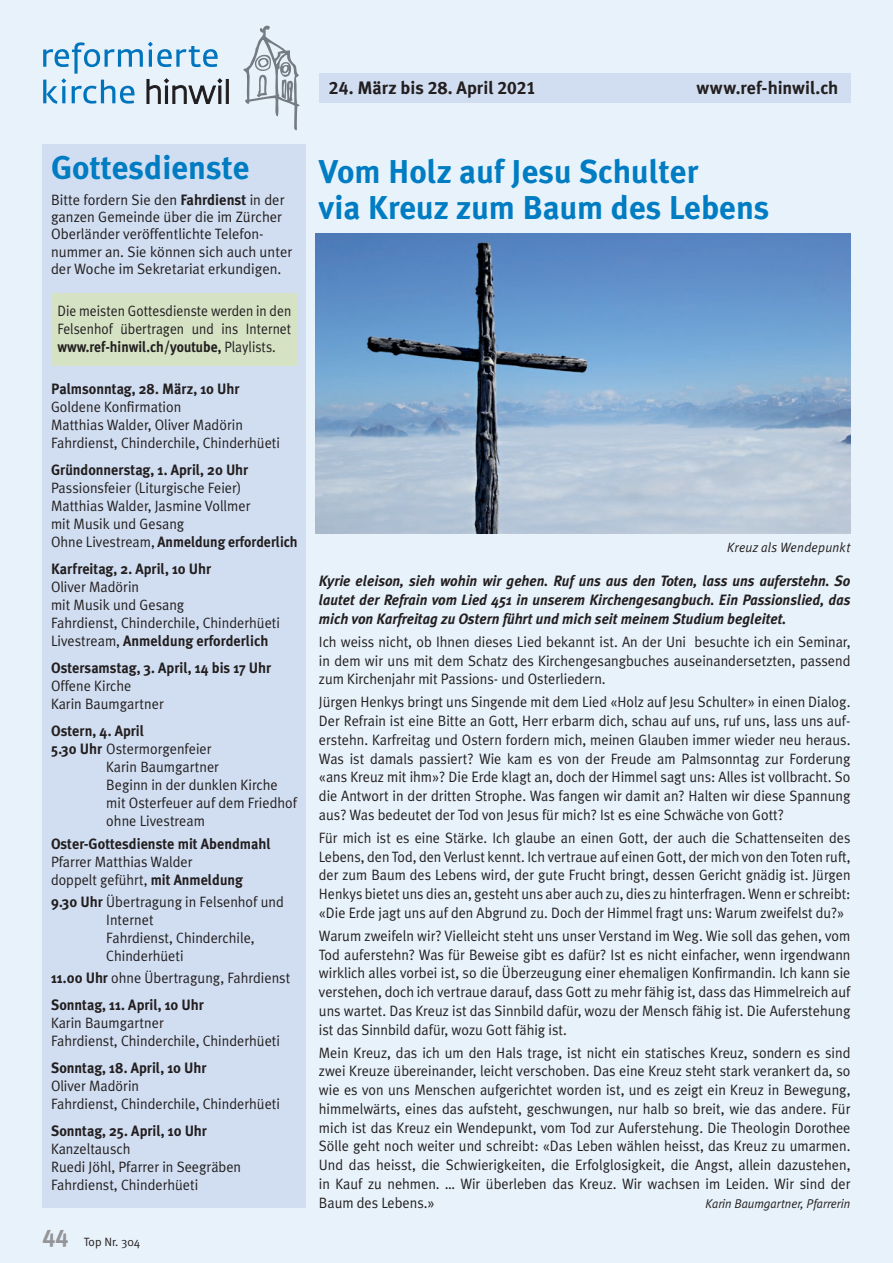
<style>
.page{position:relative;width:893px;height:1263px;background:#e8f2fa}
.page>*{position:absolute;margin:0;border:0;box-sizing:border-box;transform-origin:0 0}
._02_Titel{font:700 33px "Meta Plus";color:#007cc2}
.Titel_gross{font:700 33px "Meta Plus";color:#007cc2}
.t1{font:24px "Meta Plus Bold Caps";color:#939598}
.Grundtext{font:700 18px "Meta Plus";color:#231f20}
._04_Grundschrift_ohn{font:15px/18.8px "Meta Plus Normal";color:#231f20;text-align:justify;scale:.95 1}
._04_Grundschrift_ohn-2{font:15px/18.8px "Meta Plus Normal";color:#231f20;text-align:justify;scale:.94 1}
._04_Grundschrift_ohn-3{font:700 15px "Meta Plus";color:#231f20;scale:.95 1}
._04_Grundschrift_ohn-4{font:italic 700 15px/18.8px "Meta Plus";color:#231f20;text-align:justify;scale:.95 1}
._04_Grundschrift_ohn-5{font:15px/17.4px "Meta Plus Normal";color:#231f20}
._04_Grundschrift_ohn-6{font:15px/18px "Meta Plus Normal";color:#231f20;text-align:justify;scale:.91 1}
._04_Grundschrift_ohn-7{font:700 15px "Meta Plus";color:#231f20;scale:.92 1}
._08_Legende{font:italic 13.5px "Meta Plus Normal";letter-spacing:.015em;color:#231f20;scale:.95 1}
._04_Grundschrift_ohn-8{font:italic 12.75px "Meta Plus Normal";color:#231f20;scale:.95 1}
.t2{font:12px "Meta Plus Normal";color:#231f20}
.s1{font-family:"Meta Plus Bold Caps";font-weight:400}
.s2{font-family:"Meta Plus";font-weight:700}
.s3{font-family:"Meta Plus Normal";font-weight:400}
</style>
<div class="page">
<div style="left:319px;top:73px;width:531px;height:30px;background:#d1def1"></div>
<svg style="left:43px;top:42px;width:179px;height:62px"></svg>
<div style="left:226px;top:79px;width:2px;height:25px;background:#231f20;border:1px solid #231f20"></div>
<svg style="left:243px;top:26px;width:56px;height:104px"></svg>
<div style="left:43px;top:145px;width:263px;height:1063px;background:#d1def1"></div>
<div style="left:51px;top:293px;width:247px;height:73px;background:#d5e2c4"></div>
<img style="left:315px;top:234px;width:535px;height:299px">
<p class="Grundtext" style="left:329px;top:77px;width:208px"><span class="s1">24.</span> März bis <span class="s1">28.</span> April <span class="s1">2021</span></p>
<p class="Grundtext" style="left:696px;top:77px;width:143px">www.ref-hinwil.ch</p>
<p class="Titel_gross" style="left:51px;top:148px;width:200px">Gottesdienste</p>
<p class="_04_Grundschrift_ohn-5" style="left:51px;top:191px;width:243px">Bitte fordern Sie den <span class="s2">Fahrdienst</span> in der ganzen Gemeinde über die im Zürcher Oberländer veröffentlichte Telefon&shy;nummer an. Sie können sich auch unter der Woche im Sekretariat erkundigen.</p>
<p class="_04_Grundschrift_ohn-6" style="left:57px;top:302px;width:258px">Die meisten Gottesdienste werden in den Felsenhof übertragen und ins Internet <span class="s2">www.ref-hinwil.ch/youtube,</span> Playlists.</p>
<p class="_04_Grundschrift_ohn-3" style="left:51px;top:380px;width:200px">Palmsonntag, 28. März, 10 Uhr</p>
<p class="_04_Grundschrift_ohn" style="left:51px;top:397px;width:139px">Goldene Konfirmation</p>
<p class="_04_Grundschrift_ohn" style="left:51px;top:415px;width:204px">Matthias Walder, Oliver Madörin</p>
<p class="_04_Grundschrift_ohn" style="left:51px;top:433px;width:243px">Fahrdienst, Chinderchile, Chinderhüeti</p>
<p class="_04_Grundschrift_ohn-3" style="left:51px;top:461px;width:209px">Gründonnerstag, 1. April, 20 Uhr</p>
<p class="_04_Grundschrift_ohn" style="left:51px;top:478px;width:202px">Passionsfeier (Liturgische Feier)</p>
<p class="_04_Grundschrift_ohn" style="left:51px;top:496px;width:211px">Matthias Walder, Jasmine Vollmer</p>
<p class="_04_Grundschrift_ohn" style="left:51px;top:514px;width:142px">mit Musik und Gesang</p>
<p class="_04_Grundschrift_ohn-7" style="left:51px;top:533px;width:270px"><span class="s3">Ohne Livestream,</span> Anmeldung erforderlich</p>
<p class="_04_Grundschrift_ohn-3" style="left:51px;top:560px;width:170px">Karfreitag, 2. April, 10 Uhr</p>
<p class="_04_Grundschrift_ohn" style="left:51px;top:577px;width:94px">Oliver Madörin</p>
<p class="_04_Grundschrift_ohn" style="left:51px;top:595px;width:142px">mit Musik und Gesang</p>
<p class="_04_Grundschrift_ohn" style="left:51px;top:613px;width:243px">Fahrdienst, Chinderchile, Chinderhüeti</p>
<p class="_04_Grundschrift_ohn-3" style="left:51px;top:632px;width:230px"><span class="s3">Livestream,</span> Anmeldung erforderlich</p>
<p class="_04_Grundschrift_ohn-3" style="left:51px;top:659px;width:233px">Ostersamstag, 3. April, 14 bis 17 Uhr</p>
<p class="_04_Grundschrift_ohn" style="left:51px;top:676px;width:86px">Offene Kirche</p>
<p class="_04_Grundschrift_ohn" style="left:51px;top:694px;width:120px">Karin Baumgartner</p>
<p class="_04_Grundschrift_ohn-3" style="left:51px;top:722px;width:100px">Ostern, 4. April</p>
<p class="_04_Grundschrift_ohn" style="left:51px;top:739px;width:171px"><span class="s2">5.30 Uhr</span> Ostermorgenfeier</p>
<p class="_04_Grundschrift_ohn" style="left:106px;top:757px;width:120px">Karin Baumgartner</p>
<p class="_04_Grundschrift_ohn" style="left:106px;top:775px;width:182px">Beginn in der dunklen Kirche</p>
<p class="_04_Grundschrift_ohn" style="left:106px;top:793px;width:202px">mit Osterfeuer auf dem Friedhof</p>
<p class="_04_Grundschrift_ohn" style="left:106px;top:811px;width:105px">ohne Livestream</p>
<p class="_04_Grundschrift_ohn-3" style="left:51px;top:835px;width:233px">Oster-Gottesdienste mit Abendmahl</p>
<p class="_04_Grundschrift_ohn" style="left:51px;top:852px;width:151px">Pfarrer Matthias Walder</p>
<p class="_04_Grundschrift_ohn-2" style="left:51px;top:870px;width:206px">doppelt geführt, <span class="s2">mit Anmeldung</span></p>
<p class="_04_Grundschrift_ohn" style="left:106px;top:892px;width:188px;line-height:18px;text-indent:-55px"><span class="s2">9.30 Uhr</span> Übertragung in Felsenhof und<br>Internet</p>
<p class="_04_Grundschrift_ohn" style="left:106px;top:928px;width:158px">Fahrdienst, Chinderchile,</p>
<p class="_04_Grundschrift_ohn" style="left:106px;top:946px;width:83px">Chinderhüeti</p>
<p class="_04_Grundschrift_ohn" style="left:51px;top:968px;width:253px"><span class="s2">11.00 Uhr</span> ohne Übertragung, Fahrdienst</p>
<p class="_04_Grundschrift_ohn-3" style="left:51px;top:996px;width:162px">Sonntag, 11. April, 10 Uhr</p>
<p class="_04_Grundschrift_ohn" style="left:51px;top:1013px;width:120px">Karin Baumgartner</p>
<p class="_04_Grundschrift_ohn" style="left:51px;top:1031px;width:243px">Fahrdienst, Chinderchile, Chinderhüeti</p>
<p class="_04_Grundschrift_ohn-3" style="left:51px;top:1059px;width:165px">Sonntag, 18. April, 10 Uhr</p>
<p class="_04_Grundschrift_ohn" style="left:51px;top:1076px;width:94px">Oliver Madörin</p>
<p class="_04_Grundschrift_ohn" style="left:51px;top:1094px;width:243px">Fahrdienst, Chinderchile, Chinderhüeti</p>
<p class="_04_Grundschrift_ohn-3" style="left:51px;top:1122px;width:166px">Sonntag, 25. April, 10 Uhr</p>
<p class="_04_Grundschrift_ohn" style="left:51px;top:1139px;width:85px">Kanzeltausch</p>
<p class="_04_Grundschrift_ohn" style="left:51px;top:1157px;width:202px">Ruedi Jöhl, Pfarrer in Seegräben</p>
<p class="_04_Grundschrift_ohn" style="left:51px;top:1175px;width:157px">Fahrdienst, Chinderhüeti</p>
<p class="t1" style="left:43px;top:1223px;width:27px">44</p>
<p class="t2" style="left:84px;top:1234px;width:58px">Top Nr. 304</p>
<p class="_02_Titel" style="left:319px;top:152px;width:381px">Vom Holz auf Jesu Schulter</p>
<p class="_02_Titel" style="left:319px;top:188px;width:452px">via Kreuz zum Baum des Lebens</p>
<p class="_08_Legende" style="left:727px;top:539px;width:131px">Kreuz als Wendepunkt</p>
<p class="_04_Grundschrift_ohn-4" style="left:319px;top:572px;width:561px">Kyrie eleison, sieh wohin wir gehen. Ruf uns aus den Toten, lass uns auferstehn. So lautet der Refrain vom Lied 451 in unserem Kirchengesangbuch. Ein Passionslied, das mich von Karfreitag zu Ostern führt und mich seit meinem Studium begleitet.</p>
<p class="_04_Grundschrift_ohn" style="left:319px;top:632px;width:561px">Ich weiss nicht, ob Ihnen dieses Lied bekannt ist. An der Uni besuchte ich ein Seminar, in dem wir uns mit dem Schatz des Kirchengesangbuches auseinandersetzten, passend zum Kirchenjahr mit Passions- und Osterliedern.</p>
<p class="_04_Grundschrift_ohn" style="left:319px;top:693px;width:561px">Jürgen Henkys bringt uns Singende mit dem Lied «Holz auf Jesu Schulter» in einen Dialog.<br>Der Refrain ist eine Bitte an Gott, Herr erbarm dich, schau auf uns, ruf uns, lass uns auf&shy;erstehn. Karfreitag und Ostern fordern mich, meinen Glauben immer wieder neu heraus.<br>Was ist damals passiert? Wie kam es von der Freude am Palmsonntag zur Forderung «ans Kreuz mit ihm»? Die Erde klagt an, doch der Himmel sagt uns: Alles ist vollbracht. So die Antwort in der dritten Strophe. Was fangen wir damit an? Halten wir diese Spannung aus? Was bedeutet der Tod von Jesus für mich? Ist es eine Schwäche von Gott?</p>
<p class="_04_Grundschrift_ohn-2" style="left:319px;top:828px;width:567px">Für mich ist es eine Stärke. Ich glaube an einen Gott, der auch die Schattenseiten des Lebens, den Tod, den Verlust kennt. Ich vertraue auf einen Gott, der mich von den Toten ruft, der zum Baum des Lebens wird, der gute Frucht bringt, dessen Gericht gnädig ist. Jürgen Henkys bietet uns dies an, gesteht uns aber auch zu, dies zu hinterfragen. Wenn er schreibt: «Die Erde jagt uns auf den Abgrund zu. Doch der Himmel fragt uns: Warum zweifelst du?»</p>
<p class="_04_Grundschrift_ohn" style="left:319px;top:926px;width:561px">Warum zweifeln wir? Vielleicht steht uns unser Verstand im Weg. Wie soll das gehen, vom Tod auferstehn? Was für Beweise gibt es dafür? Ist es nicht einfacher, wenn irgendwann wirklich alles vorbei ist, so die Überzeugung einer ehemaligen Konfirmandin. Ich kann sie verstehen, doch ich vertraue darauf, dass Gott zu mehr fähig ist, dass das Himmelreich auf uns wartet. Das Kreuz ist das Sinnbild dafür, wozu der Mensch fähig ist. Die Auferstehung ist das Sinnbild dafür, wozu Gott fähig ist.</p>
<p class="_04_Grundschrift_ohn" style="left:319px;top:1043px;width:561px">Mein Kreuz, das ich um den Hals trage, ist nicht ein statisches Kreuz, sondern es sind zwei Kreuze übereinander, leicht verschoben. Das eine Kreuz steht stark verankert da, so wie es von uns Menschen aufgerichtet worden ist, und es zeigt ein Kreuz in Bewegung, himmelwärts, eines das aufsteht, geschwungen, nur halb so breit, wie das andere. Für mich ist das Kreuz ein Wendepunkt, vom Tod zur Auferstehung. Die Theologin Dorothee Sölle geht noch weiter und schreibt: «Das Leben wählen heisst, das Kreuz zu umarmen.<br>Und das heisst, die Schwierigkeiten, die Erfolglosigkeit, die Angst, allein dazustehen, in Kauf zu nehmen. … Wir überleben das Kreuz. Wir wachsen im Leiden. Wir sind der Baum des Lebens.»</p>
<p class="_04_Grundschrift_ohn-8" style="left:705px;top:1196px;width:154px">Karin Baumgartner, Pfarrerin</p>
</div>
